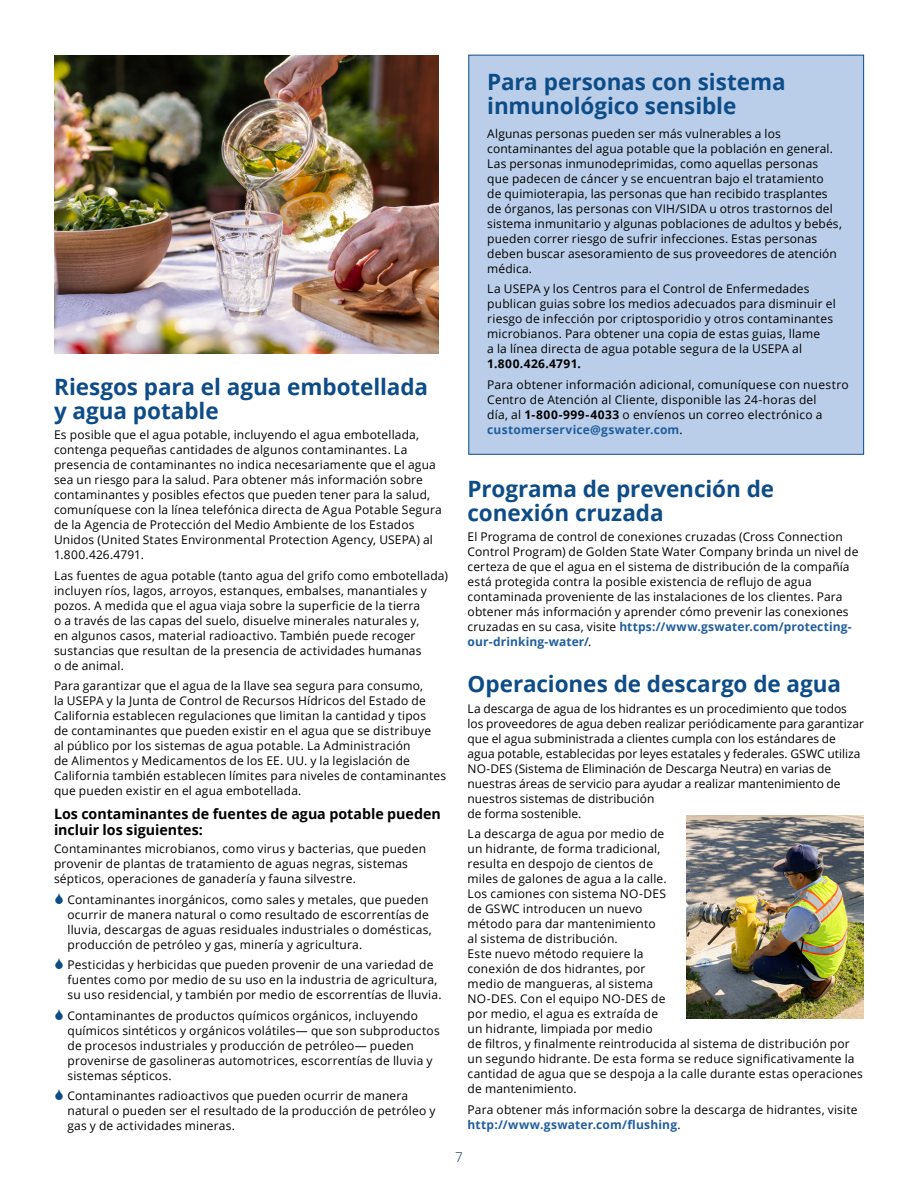
<style>
.page{position:relative;width:918px;height:1188px;background:#fff}
.page>*{position:absolute;margin:0;border:0;box-sizing:border-box;transform-origin:0 0}
.t1{font:700 22.5px/24px "Open Sans";letter-spacing:-.005em;color:#0d4c87}
.t2{font:700 14.25px/16.5px "Open Sans";color:#000}
.t3{font:300 13.5px "Open Sans";color:#1a2d5c}
.t4{font:12px/15px "Open Sans";letter-spacing:.015em;color:#000}
.t5{font:12px/15px "Open Sans";letter-spacing:-.005em;color:#000}
.t6{font:700 12px "Open Sans";letter-spacing:.03em;color:#000}
.s1{font-weight:700}
.s2{font-weight:700;color:#215e9e}
</style>
<div class="page">
<img style="left:687px;top:815px;width:177px;height:203px">
<img style="left:54px;top:56px;width:384px;height:297px">
<div style="left:468px;top:55px;width:396px;height:400px;background:#baceea;border:1px solid #0d4c87"></div>
<h1 class="t1" style="left:54px;top:374px;width:376px">Riesgos para el agua embotellada y agua potable</h1>
<p class="t4" style="left:54px;top:427px;width:389px">Es posible que el agua potable, incluyendo el agua embotellada, contenga pequeñas cantidades de algunos contaminantes. La presencia de contaminantes no indica necesariamente que el agua sea un riesgo para la salud. Para obtener más información sobre contaminantes y posibles efectos que pueden tener para la salud, comuníquese con la línea telefónica directa de Agua Potable Segura de la Agencia de Protección del Medio Ambiente de los Estados Unidos (United States Environmental Protection Agency, USEPA) al 1.800.426.4791.</p>
<p class="t4" style="left:54px;top:568px;width:395px">Las fuentes de agua potable (tanto agua del grifo como embotellada) incluyen ríos, lagos, arroyos, estanques, embalses, manantiales y pozos. A medida que el agua viaja sobre la superficie de la tierra<br>o a través de las capas del suelo, disuelve minerales naturales y,<br>en algunos casos, material radioactivo. También puede recoger sustancias que resultan de la presencia de actividades humanas<br>o de animal.</p>
<p class="t4" style="left:54px;top:678px;width:394px">Para garantizar que el agua de la llave sea segura para consumo,<br>la USEPA y la Junta de Control de Recursos Hídricos del Estado de California establecen regulaciones que limitan la cantidad y tipos<br>de contaminantes que pueden existir en el agua que se distribuye<br>al público por los sistemas de agua potable. La Administración<br>de Alimentos y Medicamentos de los EE. UU. y la legislación de California también establecen límites para niveles de contaminantes que pueden existir en el agua embotellada.</p>
<p class="t2" style="left:54px;top:805px;width:388px">Los contaminantes de fuentes de agua potable pueden incluir los siguientes:</p>
<p class="t4" style="left:54px;top:841px;width:374px">Contaminantes microbianos, como virus y bacterias, que pueden provenir de plantas de tratamiento de aguas negras, sistemas sépticos, operaciones de ganadería y fauna silvestre.</p>
<p class="t4" style="left:68px;top:892px;width:366px">Contaminantes inorgánicos, como sales y metales, que pueden ocurrir de manera natural o como resultado de escorrentías de lluvia, descargas de aguas residuales industriales o domésticas, producción de petróleo y gas, minería y agricultura.</p>
<p class="t4" style="left:68px;top:957px;width:376px">Pesticidas y herbicidas que pueden provenir de una variedad de fuentes como por medio de su uso en la industria de agricultura, su uso residencial, y también por medio de escorrentías de lluvia.</p>
<p class="t4" style="left:68px;top:1008px;width:374px">Contaminantes de productos químicos orgánicos, incluyendo químicos sintéticos y orgánicos volátiles— que son subproductos de procesos industriales y producción de petróleo— pueden provenirse de gasolineras automotrices, escorrentías de lluvia y sistemas sépticos.</p>
<p class="t4" style="left:68px;top:1088px;width:370px">Contaminantes radioactivos que pueden ocurrir de manera natural o pueden ser el resultado de la producción de petróleo y gas y de actividades mineras.</p>
<h1 class="t1" style="left:487px;top:70px;width:300px">Para personas con sistema inmunológico sensible</h1>
<p class="t4" style="left:487px;top:126px;width:356px">Algunas personas pueden ser más vulnerables a los contaminantes del agua potable que la población en general.<br>Las personas inmunodeprimidas, como aquellas personas que padecen de cáncer y se encuentran bajo el tratamiento<br>de quimioterapia, las personas que han recibido trasplantes de órganos, las personas con VIH/SIDA u otros trastornos del sistema inmunitario y algunas poblaciones de adultos y bebés, pueden correr riesgo de sufrir infecciones. Estas personas deben buscar asesoramiento de sus proveedores de atención médica.</p>
<p class="t4" style="left:487px;top:281px;width:350px">La USEPA y los Centros para el Control de Enfermedades publican guias sobre los medios adecuados para disminuir el riesgo de infección por criptosporidio y otros contaminantes microbianos. Para obtener una copia de estas guias, llame<br>a la línea directa de agua potable segura de la USEPA al</p>
<p class="t6" style="left:487px;top:355px;width:95px">1.800.426.4791.</p>
<p class="t4" style="left:487px;top:377px;width:363px">Para obtener información adicional, comuníquese con nuestro Centro de Atención al Cliente, disponible las 24-horas del<br>día, al <span class="s1">1-800-999-4033</span> o envíenos un correo electrónico a <span class="s2">customerservice@gswater.com</span>.</p>
<h1 class="t1" style="left:468px;top:476px;width:308px">Programa de prevención de conexión cruzada</h1>
<p class="t4" style="left:468px;top:529px;width:392px">El Programa de control de conexiones cruzadas (Cross Connection Control Program) de Golden State Water Company brinda un nivel de certeza de que el agua en el sistema de distribución de la compañía está protegida contra la posible existencia de reflujo de agua contaminada proveniente de las instalaciones de los clientes. Para obtener más información y aprender cómo prevenir las conexiones cruzadas en su casa, visite <span class="s2">https://www.gswater.com/protecting&shy;our-drinking-water/</span>.</p>
<h1 class="t1" style="left:468px;top:671px;width:375px">Operaciones de descargo de agua</h1>
<p class="t5" style="left:468px;top:700px;width:398px">La descarga de agua de los hidrantes es un procedimiento que todos los proveedores de agua deben realizar periódicamente para garantizar que el agua subministrada a clientes cumpla con los estándares de agua potable, establecidas por leyes estatales y federales. GSWC utiliza NO-DES (Sistema de Eliminación de Descarga Neutra) en varias de nuestras áreas de servicio para ayudar a realizar mantenimiento de nuestros sistemas de distribución<br>de forma sostenible.</p>
<p class="t4" style="left:468px;top:826px;width:397px">La descarga de agua por medio de<br>un hidrante, de forma tradicional,<br>resulta en despojo de cientos de<br>miles de galones de agua a la calle.<br>Los camiones con sistema NO-DES<br>de GSWC introducen un nuevo<br>método para dar mantenimiento<br>al sistema de distribución.<br>Este nuevo método requiere la<br>conexión de dos hidrantes, por<br>medio de mangueras, al sistema<br>NO-DES. Con el equipo NO-DES de<br>por medio, el agua es extraída de<br>un hidrante, limpiada por medio<br>de filtros, y finalmente reintroducida al sistema de distribución por un segundo hidrante. De esta forma se reduce significativamente la cantidad de agua que se despoja a la calle durante estas operaciones de mantenimiento.</p>
<p class="t4" style="left:468px;top:1102px;width:391px">Para obtener más información sobre la descarga de hidrantes, visite <span class="s2">http://www.gswater.com/flushing</span>.</p>
<p class="t3" style="left:455px;top:1147px;width:9px">7</p>
</div>
